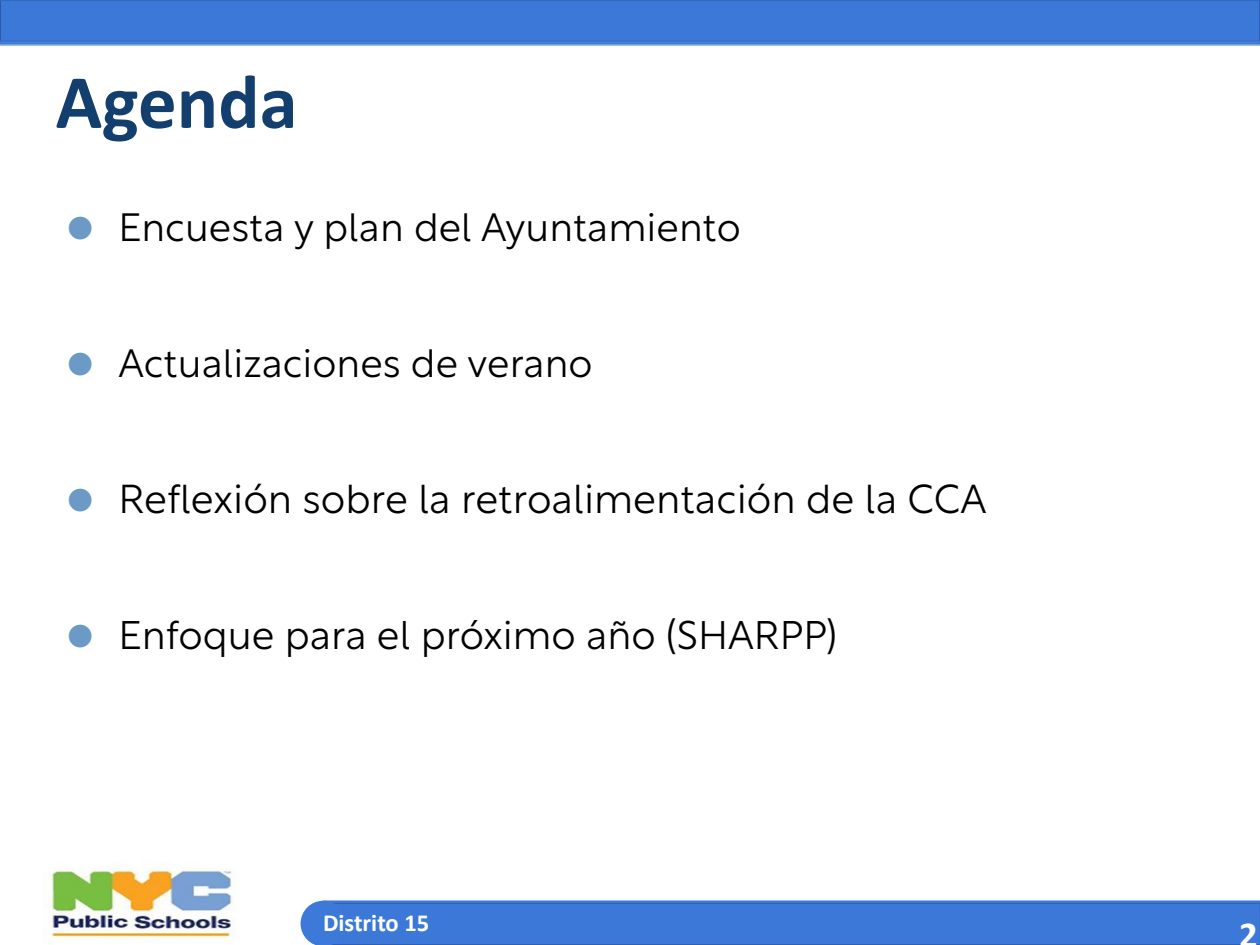
<style>
.page{position:relative;width:1260px;height:945px;background:#fff}
.page>*{position:absolute;margin:0;border:0;box-sizing:border-box;transform-origin:0 0}
.t1{font:700 77.17px "Calibri";color:#133f6f}
.t2{font:300 40.25px "Rustica";color:#000}
.t3{font:300 39.9px "Rustica";color:#000}
.t4{font:300 39.38px "Rustica";color:#000}
.t5{font:700 36.75px "Calibri";color:#fff}
.t6{font:700 24.5px "Calibri";color:#fff}
.s1{font-size:42px;color:#6c9ac6}
</style>
<div class="page">
<div style="left:323px;top:900px;width:937px;height:45px;background:#3c78d8"></div>
<img style="left:0;top:0;width:1260px;height:45px">
<svg style="left:301px;top:901px;width:45px;height:44px"></svg>
<img style="left:43px;top:867px;width:195px;height:71px">
<h1 class="t1" style="left:56px;top:48px;width:244px">Agenda</h1>
<p class="t4" style="left:66px;top:193px;width:676px"><span class="s1">●</span> Encuesta y plan del Ayuntamiento</p>
<p class="t4" style="left:66px;top:329px;width:528px"><span class="s1">●</span> Actualizaciones de verano</p>
<p class="t2" style="left:66px;top:464px;width:922px"><span class="s1">●</span> Reflexión sobre la retroalimentación de la CCA</p>
<p class="t3" style="left:66px;top:600px;width:773px"><span class="s1">●</span> Enfoque para el próximo año (SHARPP)</p>
<p class="t6" style="left:323px;top:906px;width:108px">Distrito 15</p>
<p class="t5" style="left:1239px;top:909px;width:20px">2</p>
</div>
